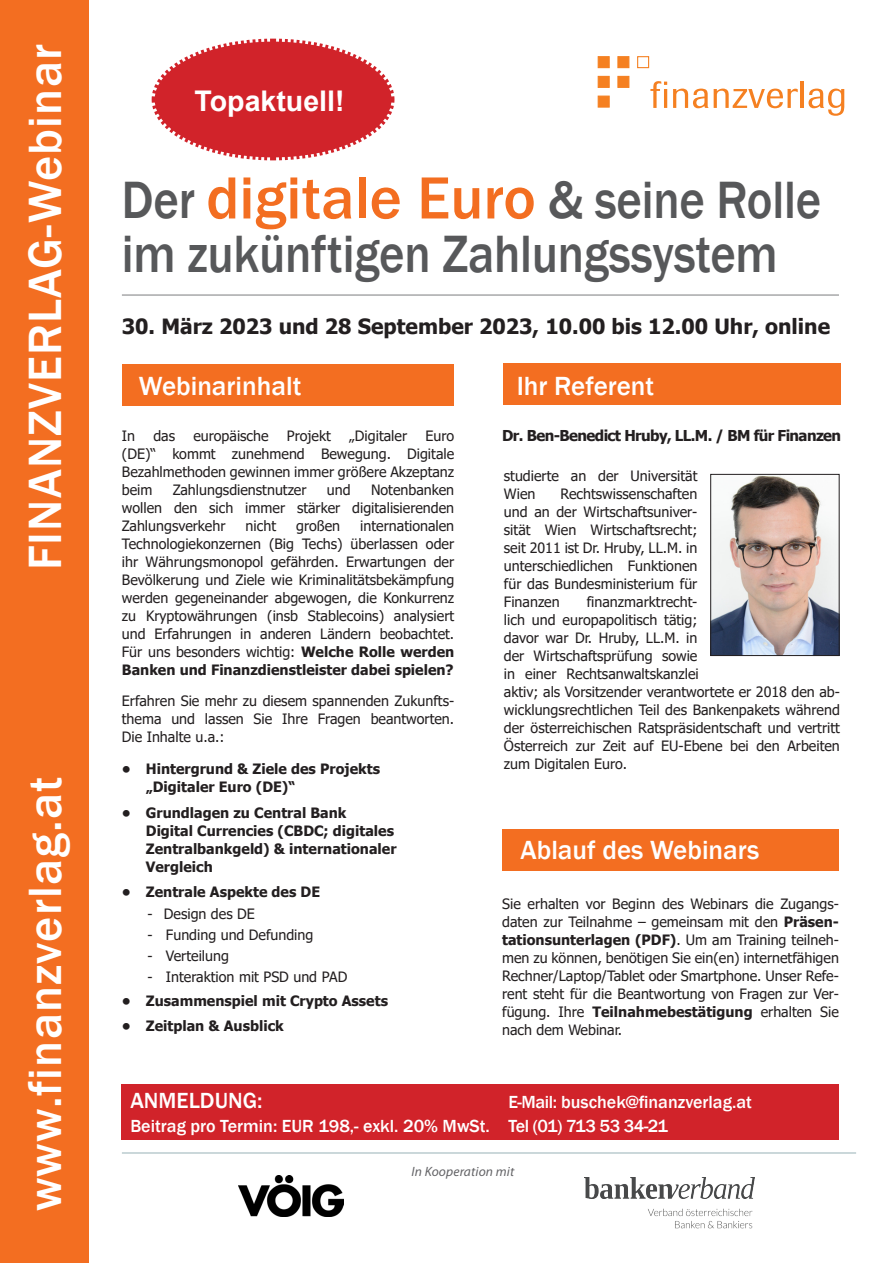
<style>
.page{position:relative;width:893px;height:1263px;background:#fff}
.page>*{position:absolute;margin:0;border:0;box-sizing:border-box;transform-origin:0 0}
.t1{font:500 54px/54px "Franklin Gothic";letter-spacing:-.005em;color:#57585a;scale:.9 1}
.t2{font:500 48px "Franklin Gothic";letter-spacing:.025em;color:#fff}
.t3{font:700 28.5px "Arial";color:#fff}
.t4{font:500 27px "Franklin Gothic";color:#fff}
.t5{font:500 22.5px "Franklin Gothic";color:#fff}
.t6{font:700 21px "Tahoma";color:#231f20}
.t7{font:500 18px/24px "Franklin Gothic";color:#fff}
.t8{font:700 15px "Tahoma";letter-spacing:-.04em;color:#231f20}
.GS{font:14.25px/18px "Tahoma";color:#231f20;text-align:justify}
.Punkt_Thema{font:700 14.25px/18px "Tahoma";color:#231f20}
.Strich_Unterthema{font:14.25px "Tahoma";color:#231f20}
.t9{font:italic 13.5px "Myriad Pro";letter-spacing:.01em;color:#636366}
.s1{font-size:61.5px;color:#f36e21}
.s2{font-weight:700}
</style>
<div class="page">
<svg style="left:650px;top:81px;width:17px;height:27px"></svg>
<svg style="left:673px;top:89px;width:35px;height:19px"></svg>
<svg style="left:714px;top:89px;width:84px;height:19px"></svg>
<hr style="left:801px;top:81px;width:3px;height:27px;background:#f58021">
<svg style="left:808px;top:89px;width:36px;height:27px"></svg>
<div style="left:598px;top:56px;width:12px;height:12px;background:#f58021;border:1px solid #f58021"></div>
<div style="left:617px;top:56px;width:12px;height:12px;background:#f58021;border:1px solid #f58021"></div>
<div style="left:598px;top:76px;width:12px;height:12px;background:#f58021;border:1px solid #f58021"></div>
<div style="left:617px;top:76px;width:12px;height:12px;background:#f58021;border:1px solid #f58021"></div>
<div style="left:598px;top:96px;width:12px;height:12px;background:#f58021;border:1px solid #f58021"></div>
<div style="left:637px;top:56px;width:12px;height:12px;border:1px solid #f58021"></div>
<div style="left:0;top:0;width:89px;height:1263px;background:#f36e21"></div>
<div style="left:122px;top:365px;width:331px;height:41px;background:#f36e21"></div>
<div style="left:502px;top:829px;width:337px;height:42px;background:#f36e21"></div>
<hr style="left:122px;top:294px;width:717px;height:2px;background:#57585a">
<div style="left:503px;top:364px;width:337px;height:41px;background:#f36e21"></div>
<img style="left:239px;top:1176px;width:104px;height:41px">
<hr style="left:122px;top:1152px;width:734px;height:1px;background:#7b9ba2">
<img style="left:585px;top:1178px;width:170px;height:20px">
<img style="left:648px;top:1208px;width:105px;height:21px">
<img style="left:712px;top:476px;width:125px;height:178px">
<div style="left:710px;top:474px;width:129px;height:182px;border:1px solid #231f20"></div>
<svg style="left:151px;top:38px;width:244px;height:123px"></svg>
<div style="left:122px;top:1084px;width:717px;height:56px;background:#d1232a"></div>
<p class="t2" style="left:16px;top:570px;width:528px;rotate:-90deg">FINANZVERLAG-Webinar</p>
<p class="t2" style="left:16px;top:1211px;width:436px;rotate:-90deg">www.finanzverlag.at</p>
<p class="t3" style="left:195px;top:81px;width:151px">Topaktuell!</p>
<p class="t1" style="left:122px;top:174px;width:778px">Der <span class="s1">digitale Euro</span> &amp; seine Rolle im zukünftigen Zahlungssystem</p>
<p class="t6" style="left:122px;top:312px;width:710px">30. März 2023 und 28 September 2023, 10.00 bis 12.00 Uhr, online</p>
<p class="t4" style="left:139px;top:369px;width:164px">Webinarinhalt</p>
<p class="t4" style="left:517px;top:369px;width:139px">Ihr Referent</p>
<p class="GS" style="left:122px;top:427px;width:15px">In</p>
<p class="GS" style="left:153px;top:427px;width:23px">das</p>
<p class="GS" style="left:193px;top:427px;width:77px">europäische</p>
<p class="GS" style="left:287px;top:427px;width:46px">Projekt</p>
<p class="GS" style="left:349px;top:427px;width:59px">„Digitaler</p>
<p class="GS" style="left:122px;top:427px;width:334px;text-indent:304px">Euro (DE)“ kommt zunehmend Bewegung. Digitale Bezahlmethoden gewinnen immer größere Akzeptanz beim</p>
<p class="GS" style="left:122px;top:481px;width:334px;text-indent:249px">Notenbanken wollen den sich immer stärker digitalisierenden Zahlungsverkehr</p>
<p class="GS" style="left:173px;top:481px;width:135px">Zahlungsdienstnutzer</p>
<p class="GS" style="left:327px;top:481px;width:25px">und</p>
<p class="GS" style="left:246px;top:517px;width:32px">nicht</p>
<p class="GS" style="left:296px;top:517px;width:45px">großen</p>
<p class="GS" style="left:122px;top:517px;width:334px;text-indent:238px">internationalen Technologiekonzernen (Big Techs) überlassen oder ihr Währungsmonopol gefährden. Erwartungen der Bevölkerung und Ziele wie Kriminalitätsbekämpfung werden gegeneinander abgewogen, die Konkurrenz zu Kryptowährungen (insb Stablecoins) analysiert und Erfahrungen in anderen Ländern beobachtet.<br>Für uns besonders wichtig: <span class="s2">Welche Rolle werden Banken und Finanzdienstleister dabei spielen?</span></p>
<p class="GS" style="left:122px;top:692px;width:334px">Erfahren Sie mehr zu diesem spannenden Zukunfts&shy;thema und lassen Sie Ihre Fragen beantworten.<br>Die Inhalte u.a.:</p>
<p class="Punkt_Thema" style="left:146px;top:761px;width:236px;text-indent:-24px">• Hintergrund &amp; Ziele des Projekts „Digitaler Euro (DE)“</p>
<p class="Punkt_Thema" style="left:146px;top:804px;width:252px;text-indent:-24px">• Grundlagen zu Central Bank<br>Digital Currencies (CBDC; digitales<br>Zentralbankgeld) &amp; internationaler<br>Vergleich</p>
<p class="Punkt_Thema" style="left:122px;top:883px;width:200px">• Zentrale Aspekte des DE</p>
<p class="Strich_Unterthema" style="left:147px;top:904px;width:109px">- Design des DE</p>
<p class="Strich_Unterthema" style="left:147px;top:925px;width:167px">- Funding und Defunding</p>
<p class="Strich_Unterthema" style="left:147px;top:946px;width:83px">- Verteilung</p>
<p class="Strich_Unterthema" style="left:147px;top:967px;width:201px">- Interaktion mit PSD und PAD</p>
<p class="Punkt_Thema" style="left:122px;top:992px;width:268px">• Zusammenspiel mit Crypto Assets</p>
<p class="Punkt_Thema" style="left:122px;top:1018px;width:163px">• Zeitplan &amp; Ausblick</p>
<p class="t8" style="left:502px;top:425px;width:341px">Dr. Ben-Benedict Hruby, LL.M. / BM für Finanzen</p>
<p class="GS" style="left:504px;top:467px;width:195px">studierte an der Universität<br>Wien</p>
<p class="GS" style="left:504px;top:485px;width:195px;text-indent:57px">Rechtswissenschaften und an der Wirtschaftsuniver&shy;sität Wien Wirtschaftsrecht; seit 2011 ist Dr. Hruby, LL.M. in unterschiedlichen Funktionen für das Bundesministerium für Finanzen</p>
<p class="GS" style="left:504px;top:593px;width:338px;text-align:left;text-indent:83px">finanzmarktrecht-<br>lich und europapolitisch tätig;<br>davor war Dr. Hruby, LL.M. in<br>der Wirtschaftsprüfung sowie<br>in einer Rechtsanwaltskanzlei<br>aktiv; als Vorsitzender verantwortete er 2018 den ab&shy;wicklungsrechtlichen Teil des Bankenpakets während der österreichischen Ratspräsidentschaft und vertritt Österreich zur Zeit auf EU-Ebene bei den Arbeiten zum Digitalen Euro.</p>
<p class="t4" style="left:520px;top:833px;width:240px">Ablauf des Webinars</p>
<p class="GS" style="left:502px;top:895px;width:338px">Sie erhalten vor Beginn des Webinars die Zugangs&shy;daten zur Teilnahme – gemeinsam mit den <span class="s2">Präsen&shy;tationsunterlagen (PDF)</span>. Um am Training teilneh&shy;men zu können, benötigen Sie ein(en) internetfähigen Rechner/Laptop/Tablet oder Smartphone. Unser Refe&shy;rent steht für die Beantwortung von Fragen zur Ver&shy;fügung. Ihre <span class="s2">Teilnahmebestätigung</span> erhalten Sie nach dem Webinar.</p>
<p class="t5" style="left:130px;top:1086px;width:134px">ANMELDUNG:</p>
<p class="t7" style="left:130px;top:1090px;width:623px;text-indent:378px">E-Mail: buschek@finanzverlag.at<br>Beitrag pro Termin: EUR 198,- exkl. 20% MwSt. Tel (01) 713 53 34-21</p>
<p class="t9" style="left:412px;top:1163px;width:104px">In Kooperation mit</p>
</div>
